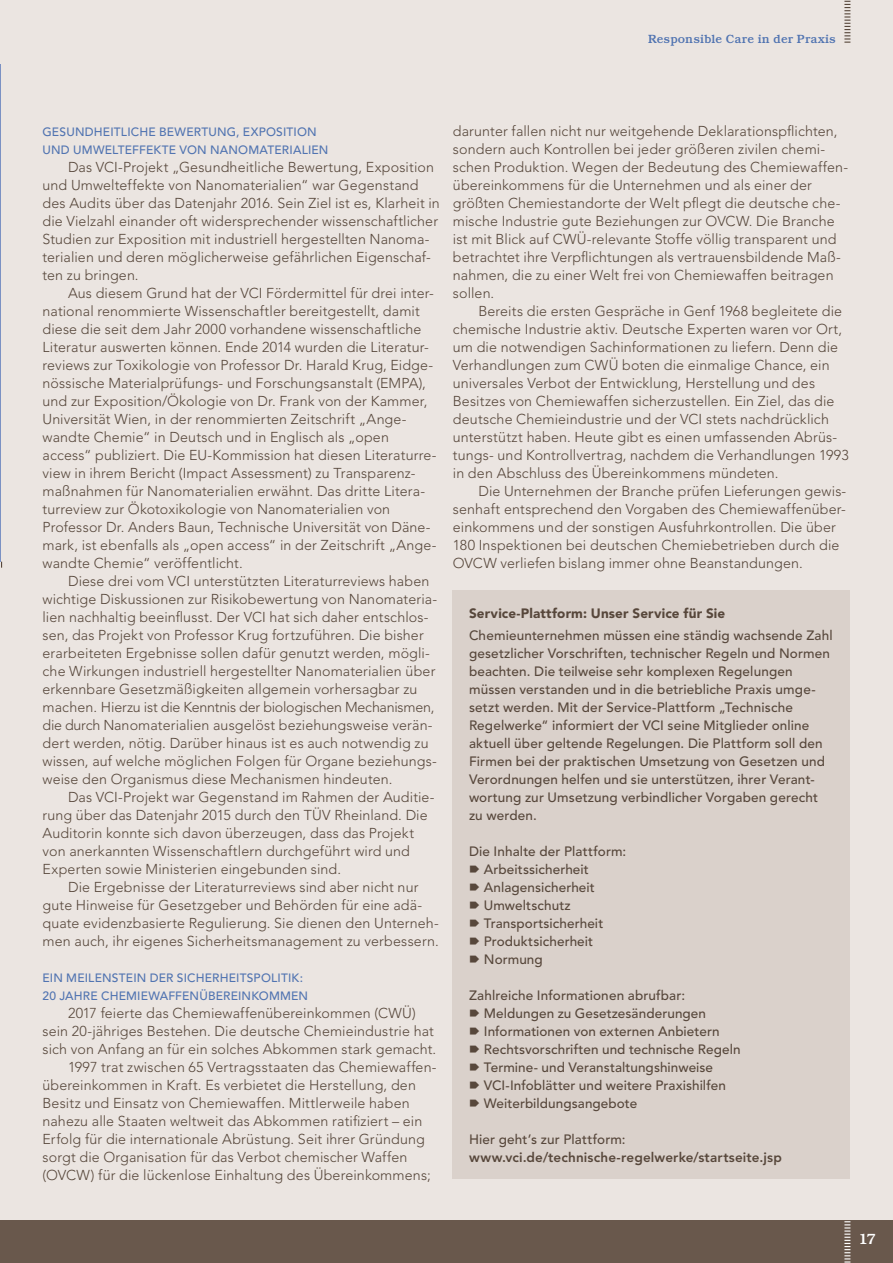
<style>
.page{position:relative;width:893px;height:1263px;background:#ebe5e1}
.page>*{position:absolute;margin:0;border:0;box-sizing:border-box;transform-origin:0 0}
.t1{font:500 15px "Bookman Std";color:#fff}
.t2{font:300 14.25px/18px "Avenir LT Std";letter-spacing:.01em;color:#57473b}
.t3{font:500 13.5px/18px "Avenir LT Std";letter-spacing:.01em;color:#57473b}
.t4{font:800 13.5px "Avenir LT Std";letter-spacing:.01em;color:#57473b}
.t5{font:900 13.5px "Avenir LT Std";letter-spacing:.005em;color:#57473b}
.t6{font:500 12px "Avenir LT Std";letter-spacing:.015em;color:#5174b1}
.t7{font:500 12px "Bookman Std";letter-spacing:.01em;color:#5174b1}
</style>
<div class="page">
<svg style="left:844px;top:0;width:6px;height:43px"></svg>
<div style="left:0;top:1220px;width:893px;height:43px;background:#69584c"></div>
<svg style="left:844px;top:1221px;width:6px;height:42px"></svg>
<hr style="left:0;top:64px;width:1px;height:498px;background:#7b91c3">
<svg style="left:1px;top:561px;width:2px;height:7px"></svg>
<div style="left:452px;top:590px;width:398px;height:589px;background:#dad1cb"></div>
<p class="t7" style="left:648px;top:32px;width:189px">Responsible Care in der Praxis</p>
<p class="t6" style="left:43px;top:125px;width:18px">Gesundheitliche</p>
<p class="t6" style="left:159px;top:125px;width:15px">Bewertung</p>
<p class="t6" style="left:236px;top:125px;width:30px">, Exposition</p>
<p class="t6" style="left:43px;top:143px;width:10px">und</p>
<p class="t6" style="left:73px;top:143px;width:15px">Umwelteffekte</p>
<p class="t6" style="left:180px;top:143px;width:10px">von</p>
<p class="t6" style="left:210px;top:143px;width:15px">Nanomaterialien</p>
<p class="t2" style="left:43px;top:158px;width:399px;text-indent:26px">Das VCI-Projekt „Gesundheitliche Bewertung, Exposition und Umwelteffekte von Nanomaterialien“ war Gegenstand des Audits über das Datenjahr 2016. Sein Ziel ist es, Klarheit in die Vielzahl einander oft widersprechender wissenschaftlicher Studien zur Exposition mit industriell hergestellten Nanoma&shy;terialien und deren möglicherweise gefährlichen Eigenschaf&shy;ten zu bringen.</p>
<p class="t2" style="left:43px;top:284px;width:395px;text-indent:26px">Aus diesem Grund hat der VCI Fördermittel für drei inter&shy;national renommierte Wissenschaftler bereitgestellt, damit diese die seit dem Jahr 2000 vorhandene wissenschaftliche Literatur auswerten können. Ende 2014 wurden die Literatur&shy;reviews zur Toxikologie von Professor Dr. Harald Krug, Eidge&shy;nössische Materialprüfungs- und Forschungsanstalt (EMPA), und zur Exposition/Ökologie von Dr. Frank von der Kammer, Universität Wien, in der renommierten Zeitschrift „Ange&shy;wandte Chemie“ in Deutsch und in Englisch als „open access“ publiziert. Die EU-Kommission hat diesen Literaturre&shy;view in ihrem Bericht (Impact Assessment) zu Transparenz&shy;maßnahmen für Nanomaterialien erwähnt. Das dritte Litera&shy;turreview zur Ökotoxikologie von Nanomaterialien von Professor Dr. Anders Baun, Technische Universität von Däne&shy;mark, ist ebenfalls als „open access“ in der Zeitschrift „Ange&shy;wandte Chemie“ veröffentlicht.</p>
<p class="t2" style="left:43px;top:572px;width:396px;text-indent:26px">Diese drei vom VCI unterstützten Literaturreviews haben wichtige Diskussionen zur Risikobewertung von Nanomateria&shy;lien nachhaltig beeinflusst. Der VCI hat sich daher entschlos&shy;sen, das Projekt von Professor Krug fortzuführen. Die bisher erarbeiteten Ergebnisse sollen dafür genutzt werden, mögli&shy;che Wirkungen industriell hergestellter Nanomaterialien über erkennbare Gesetzmäßigkeiten allgemein vorhersagbar zu machen. Hierzu ist die Kenntnis der biologischen Mechanismen, die durch Nanomaterialien ausgelöst beziehungsweise verän&shy;dert werden, nötig. Darüber hinaus ist es auch notwendig zu wissen, auf welche möglichen Folgen für Organe beziehungs&shy;weise den Organismus diese Mechanismen hindeuten.</p>
<p class="t2" style="left:43px;top:788px;width:394px;text-indent:26px">Das VCI-Projekt war Gegenstand im Rahmen der Auditie&shy;rung über das Datenjahr 2015 durch den TÜV Rheinland. Die Auditorin konnte sich davon überzeugen, dass das Projekt von anerkannten Wissenschaftlern durchgeführt wird und Experten sowie Ministerien eingebunden sind.</p>
<p class="t2" style="left:43px;top:878px;width:398px;text-indent:26px">Die Ergebnisse der Literaturreviews sind aber nicht nur gute Hinweise für Gesetzgeber und Behörden für eine adä&shy;quate evidenzbasierte Regulierung. Sie dienen den Unterneh&shy;men auch, ihr eigenes Sicherheitsmanagement zu verbessern.</p>
<p class="t6" style="left:43px;top:971px;width:43px">Ein Meilenstein</p>
<p class="t6" style="left:150px;top:971px;width:9px">der</p>
<p class="t6" style="left:177px;top:971px;width:11px">Sicherheitspolitik</p>
<p class="t6" style="left:300px;top:971px;width:5px">:</p>
<p class="t6" style="left:43px;top:989px;width:32px">20 Jahre</p>
<p class="t6" style="left:101px;top:989px;width:12px">Chemiewaffenübereinkommen</p>
<p class="t2" style="left:68px;top:1004px;width:349px">2017 feierte das Chemiewaffenübereinkommen (CWÜ)</p>
<p class="t2" style="left:43px;top:1022px;width:393px">sein 20-jähriges Bestehen. Die deutsche Chemieindustrie hat</p>
<p class="t2" style="left:43px;top:1040px;width:395px">sich von Anfang an für ein solches Abkommen stark gemacht.</p>
<p class="t2" style="left:68px;top:1058px;width:370px">1997 trat zwischen 65 Vertragsstaaten das Chemiewaffen-</p>
<p class="t2" style="left:43px;top:1076px;width:375px">übereinkommen in Kraft. Es verbietet die Herstellung, den</p>
<p class="t2" style="left:43px;top:1094px;width:369px">Besitz und Einsatz von Chemiewaffen. Mittlerweile haben</p>
<p class="t2" style="left:43px;top:1112px;width:381px">nahezu alle Staaten weltweit das Abkommen ratifiziert – ein</p>
<p class="t2" style="left:43px;top:1130px;width:384px">Erfolg für die internationale Abrüstung. Seit ihrer Gründung</p>
<p class="t2" style="left:43px;top:1148px;width:366px">sorgt die Organisation für das Verbot chemischer Waffen</p>
<p class="t2" style="left:43px;top:1166px;width:390px">(OVCW) für die lückenlose Einhaltung des Übereinkommens;</p>
<p class="t2" style="left:453px;top:122px;width:397px">darunter fallen nicht nur weitgehende Deklarationspflichten, sondern auch Kontrollen bei jeder größeren zivilen chemi&shy;schen Produktion. Wegen der Bedeutung des Chemiewaffen&shy;übereinkommens für die Unternehmen und als einer der größten Chemiestandorte der Welt pflegt die deutsche che&shy;mische Industrie gute Beziehungen zur OVCW. Die Branche ist mit Blick auf CWÜ-relevante Stoffe völlig transparent und betrachtet ihre Verpflichtungen als vertrauensbildende Maß&shy;nahmen, die zu einer Welt frei von Chemiewaffen beitragen sollen.</p>
<p class="t2" style="left:453px;top:302px;width:397px;text-indent:26px">Bereits die ersten Gespräche in Genf 1968 begleitete die chemische Industrie aktiv. Deutsche Experten waren vor Ort, um die notwendigen Sachinformationen zu liefern. Denn die Verhandlungen zum CWÜ boten die einmalige Chance, ein universales Verbot der Entwicklung, Herstellung und des Besitzes von Chemiewaffen sicherzustellen. Ein Ziel, das die deutsche Chemieindustrie und der VCI stets nachdrücklich unterstützt haben. Heute gibt es einen umfassenden Abrüs&shy;tungs- und Kontrollvertrag, nachdem die Verhandlungen 1993 in den Abschluss des Übereinkommens mündeten.</p>
<p class="t2" style="left:453px;top:482px;width:395px;text-indent:26px">Die Unternehmen der Branche prüfen Lieferungen gewis&shy;senhaft entsprechend den Vorgaben des Chemiewaffenüber&shy;einkommens und der sonstigen Ausfuhrkontrollen. Die über 180 Inspektionen bei deutschen Chemiebetrieben durch die OVCW verliefen bislang immer ohne Beanstandungen.</p>
<p class="t5" style="left:469px;top:605px;width:258px">Service-Plattform: Unser Service für Sie</p>
<p class="t3" style="left:469px;top:627px;width:365px">Chemieunternehmen müssen eine ständig wachsende Zahl gesetzlicher Vorschriften, technischer Regeln und Normen beachten. Die teilweise sehr komplexen Regelungen müssen verstanden und in die betriebliche Praxis umge&shy;setzt werden. Mit der Service-Plattform „Technische Regelwerke“ informiert der VCI seine Mitglieder online aktuell über geltende Regelungen. Die Plattform soll den Firmen bei der praktischen Umsetzung von Gesetzen und Verordnungen helfen und sie unterstützen, ihrer Verant&shy;wortung zur Umsetzung verbindlicher Vorgaben gerecht zu werden.</p>
<p class="t3" style="left:469px;top:843px;width:159px">Die Inhalte der Plattform:<br><sub>A</sub> Arbeitssicherheit<br><sub>A</sub> Anlagensicherheit<br><sub>A</sub> Umweltschutz<br><sub>A</sub> Transportsicherheit<br><sub>A</sub> Produktsicherheit<br><sub>A</sub> Normung</p>
<p class="t3" style="left:469px;top:987px;width:273px">Zahlreiche Informationen abrufbar:<br><sub>A</sub> Meldungen zu Gesetzesänderungen<br><sub>A</sub> Informationen von externen Anbietern<br><sub>A</sub> Rechtsvorschriften und technische Regeln <sub>A</sub> Termine- und Veranstaltungshinweise<br><sub>A</sub> VCI-Infoblätter und weitere Praxishilfen<br><sub>A</sub> Weiterbildungsangebote</p>
<p class="t3" style="left:469px;top:1131px;width:158px">Hier geht’s zur Plattform:</p>
<p class="t4" style="left:469px;top:1149px;width:314px">www.vci.de/technische-regelwerke/startseite.jsp</p>
<p class="t1" style="left:859px;top:1230px;width:19px">17</p>
</div>
